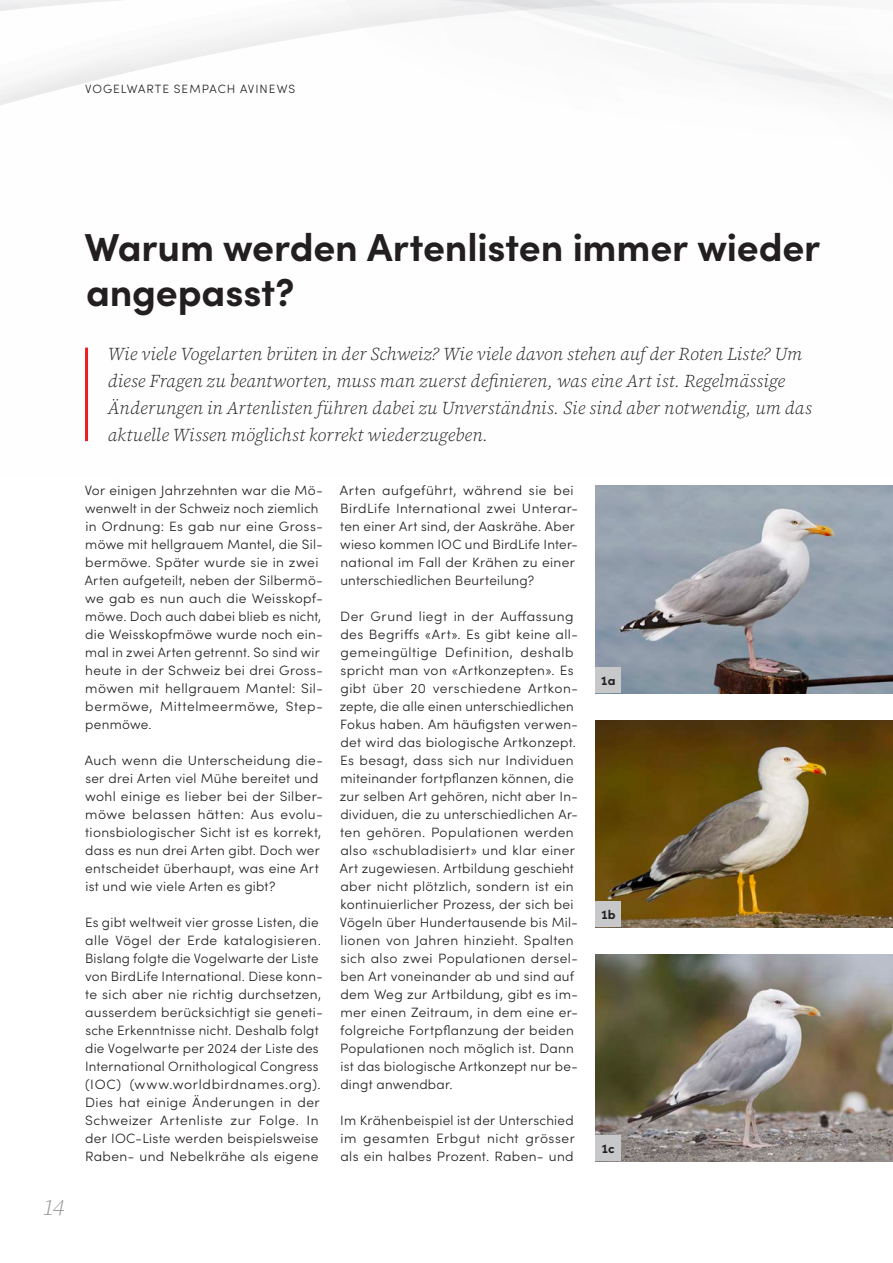
<style>
.page{position:relative;width:893px;height:1263px;background:#fff}
.page>*{position:absolute;margin:0;border:0;box-sizing:border-box;transform-origin:0 0}
.VSE_Titel{font:700 39px/45px "Sofia Pro";letter-spacing:-.005em;color:#231f20}
.t1{font:italic 300 22.5px "Source Serif 4 Sm Text";color:#939598}
.VSE_Lead{font:italic 300 18px/27px "Source Serif 4 Sm Text";letter-spacing:.01em;color:#231f20}
.VSE_Lauftext{font:300 13.5px/18px "Sofia Pro";letter-spacing:.02em;color:#231f20}
.VSE_Bildlegende_Nummer{font:700 12.75px "Sofia Pro";color:#231f20}
.VSE_Kopfzeile{font:300 12px "Sofia Pro";letter-spacing:.08em;color:#231f20}
</style>
<div class="page">
<svg style="left:0;top:0;width:787px;height:6px"></svg>
<svg style="left:0;top:6px;width:893px;height:100px"></svg>
<img style="left:595px;top:486px;width:298px;height:207px">
<img style="left:595px;top:720px;width:298px;height:207px">
<img style="left:595px;top:954px;width:298px;height:207px">
<svg style="left:595px;top:1136px;width:26px;height:25px"></svg>
<svg style="left:595px;top:902px;width:26px;height:25px"></svg>
<svg style="left:595px;top:668px;width:26px;height:25px"></svg>
<hr style="left:85px;top:348px;width:3px;height:93px;background:#ee1d23">
<p class="VSE_Kopfzeile" style="left:85px;top:80px;width:212px">VOGELWARTE SEMPACH AVINEWS</p>
<h2 class="t1" style="left:43px;top:1193px;width:23px">14</h2>
<p class="VSE_Titel" style="left:84px;top:222px;width:737px">Warum werden Artenlisten immer wieder angepasst?</p>
<p class="VSE_Lead" style="left:108px;top:341px;width:705px">Wie viele Vogelarten brüten in der Schweiz? Wie viele davon stehen auf der Roten Liste? Um diese Fragen zu beantworten, muss man zuerst definieren, was eine Art ist. Regelmässige Änderungen in Artenlisten führen dabei zu Unverständnis. Sie sind aber notwendig, um das aktuelle Wissen möglichst korrekt wiederzugeben.</p>
<p class="VSE_Lauftext" style="left:85px;top:481px;width:240px">Vor einigen Jahrzehnten war die Mö&shy;wenwelt in der Schweiz noch ziemlich in Ordnung: Es gab nur eine Gross&shy;möwe mit hellgrauem Mantel, die Sil&shy;bermöwe. Später wurde sie in zwei Arten aufgeteilt, neben der Silbermö&shy;we gab es nun auch die Weisskopf&shy;möwe. Doch auch dabei blieb es nicht, die Weisskopfmöwe wurde noch ein&shy;mal in zwei Arten getrennt. So sind wir heute in der Schweiz bei drei Gross&shy;möwen mit hellgrauem Mantel: Sil&shy;bermöwe, Mittelmeermöwe, Step&shy;penmöwe.</p>
<p class="VSE_Lauftext" style="left:85px;top:751px;width:240px">Auch wenn die Unterscheidung die&shy;ser drei Arten viel Mühe bereitet und wohl einige es lieber bei der Silber&shy;möwe belassen hätten: Aus evolu&shy;tionsbiologischer Sicht ist es korrekt, dass es nun drei Arten gibt. Doch wer entscheidet überhaupt, was eine Art ist und wie viele Arten es gibt?</p>
<p class="VSE_Lauftext" style="left:85px;top:913px;width:239px">Es gibt weltweit vier grosse Listen, die alle Vögel der Erde katalogisieren.<br>Bislang folgte die Vogelwarte der Liste von BirdLife International. Diese konn&shy;te sich aber nie richtig durchsetzen, ausserdem berücksichtigt sie geneti&shy;sche Erkenntnisse nicht. Deshalb folgt die Vogelwarte per 2024 der Liste des International Ornithological Congress (IOC) (www.worldbirdnames.org).<br>Dies hat einige Änderungen in der Schweizer Artenliste zur Folge. In der IOC-Liste werden beispielsweise Raben- und Nebelkrähe als eigene</p>
<p class="VSE_Lauftext" style="left:340px;top:481px;width:240px">Arten aufgeführt, während sie bei BirdLife International zwei Unterar&shy;ten einer Art sind, der Aaskrähe. Aber wieso kommen IOC und BirdLife Inter&shy;national im Fall der Krähen zu einer unterschiedlichen Beurteilung?</p>
<p class="VSE_Lauftext" style="left:340px;top:607px;width:240px">Der Grund liegt in der Auffassung des Begriffs «Art». Es gibt keine all&shy;gemeingültige Definition, deshalb spricht man von «Artkonzepten». Es gibt über 20 verschiedene Artkon&shy;zepte, die alle einen unterschiedlichen Fokus haben. Am häufigsten verwen&shy;det wird das biologische Artkonzept.<br>Es besagt, dass sich nur Individuen miteinander fortpflanzen können, die zur selben Art gehören, nicht aber In&shy;dividuen, die zu unterschiedlichen Ar&shy;ten gehören. Populationen werden also «schubladisiert» und klar einer Art zugewiesen. Artbildung geschieht aber nicht plötzlich, sondern ist ein kontinuierlicher Prozess, der sich bei Vögeln über Hundertausende bis Mil&shy;lionen von Jahren hinzieht. Spalten sich also zwei Populationen dersel&shy;ben Art voneinander ab und sind auf dem Weg zur Artbildung, gibt es im&shy;mer einen Zeitraum, in dem eine er&shy;folgreiche Fortpflanzung der beiden Populationen noch möglich ist. Dann ist das biologische Artkonzept nur be&shy;dingt anwendbar.</p>
<p class="VSE_Lauftext" style="left:340px;top:1111px;width:236px;text-align:justify">Im Krähenbeispiel ist der Unterschied im gesamten Erbgut nicht grösser als ein halbes Prozent. Raben- und</p>
<p class="VSE_Bildlegende_Nummer" style="left:601px;top:670px;width:16px">1a</p>
<p class="VSE_Bildlegende_Nummer" style="left:601px;top:904px;width:16px">1b</p>
<p class="VSE_Bildlegende_Nummer" style="left:601px;top:1138px;width:15px">1c</p>
</div>
